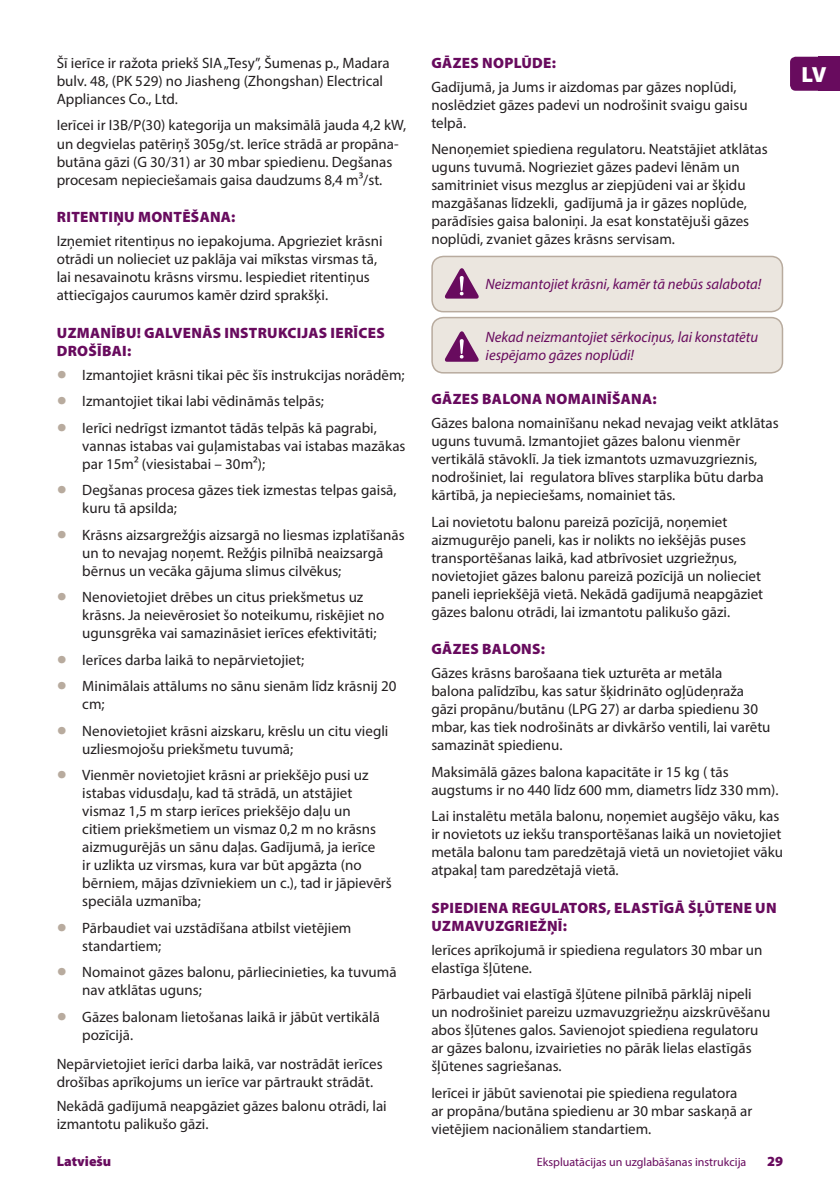
<style>
.page{position:relative;width:840px;height:1191px;background:#fff}
.page>*{position:absolute;margin:0;border:0;box-sizing:border-box;transform-origin:0 0}
.t1{font:900 22px "Myriad Pro";color:#fff}
.Body_Text{font:15px/18px "Myriad Pro";color:#231f20}
.Header_Text{font:900 15px/18px "Myriad Pro";letter-spacing:.02em;color:#680b5e}
.t2{font:italic 15px/18px "Myriad Pro";color:#680b5e}
.Body_Text-2{font:900 14px "Myriad Pro";color:#680b5e}
.Body_Text-3{font:12px "Myriad Pro";color:#680b5e}
.s1{font-size:36px;color:#b8ab9e}
</style>
<div class="page">
<div style="left:818px;top:57px;width:21px;height:34px;background:#680b5e"></div>
<div style="left:789px;top:57px;width:50px;height:34px;background:#680b5e;border-radius:6px"></div>
<div style="left:432px;top:256px;width:350px;height:56px;background:#ebe6df;border-radius:11px"></div>
<svg style="left:444px;top:268px;width:34px;height:30px"></svg>
<div style="left:431px;top:256px;width:351px;height:56px;border:2px solid #b8ab9e;border-radius:11px"></div>
<div style="left:432px;top:317px;width:350px;height:56px;background:#ebe6df;border-radius:11px"></div>
<svg style="left:444px;top:331px;width:34px;height:31px"></svg>
<div style="left:431px;top:317px;width:351px;height:56px;border:2px solid #b8ab9e;border-radius:11px"></div>
<p class="Body_Text" style="left:57px;top:54px;width:334px">Šī ierīce ir ražota priekš SIA „Tesy”, Šumenas p., Madara bulv. 48, (PK 529) no Jiasheng (Zhongshan) Electrical<br>Appliances Co., Ltd.</p>
<p class="Body_Text" style="left:57px;top:116px;width:351px">Ierīcei ir I3B/P(30) kategorija un maksimālā jauda 4,2 kW, un degvielas patēriņš 305g/st. Ierīce strādā ar propāna&shy;butāna gāzi (G 30/31) ar 30 mbar spiedienu. Degšanas procesam nepieciešamais gaisa daudzums 8,4 m³/st.</p>
<p class="Header_Text" style="left:57px;top:208px;width:180px">RITENTIŅU MONTĒŠANA:</p>
<p class="Body_Text" style="left:57px;top:232px;width:327px">Izņemiet ritentiņus no iepakojuma. Apgrieziet krāsni otrādi un nolieciet uz paklāja vai mīkstas virsmas tā, lai nesavainotu krāsns virsmu. Iespiediet ritentiņus attiecīgajos caurumos kamēr dzird sprakšķi.</p>
<p class="Header_Text" style="left:57px;top:324px;width:329px">UZMANĪBU! GALVENĀS INSTRUKCIJAS IERĪCES<br>DROŠĪBAI:</p>
<p class="Body_Text" style="left:57px;top:365px;width:349px"><span class="s1">•</span> Izmantojiet krāsni tikai pēc šīs instrukcijas norādēm;</p>
<p class="Body_Text" style="left:57px;top:392px;width:269px"><span class="s1">•</span> Izmantojiet tikai labi vēdināmās telpās;</p>
<p class="Body_Text" style="left:82px;top:418px;width:324px;text-indent:-26px"><span class="s1">•</span> Ierīci nedrīgst izmantot tādās telpās kā pagrabi, vannas istabas vai guļamistabas vai istabas mazākas par 15m² (viesistabai – 30m²);</p>
<p class="Body_Text" style="left:82px;top:481px;width:316px;text-indent:-26px"><span class="s1">•</span> Degšanas procesa gāzes tiek izmestas telpas gaisā, kuru tā apsilda;</p>
<p class="Body_Text" style="left:82px;top:525px;width:324px;text-indent:-26px"><span class="s1">•</span> Krāsns aizsargrežģis aizsargā no liesmas izplatīšanās un to nevajag noņemt. Režģis pilnībā neaizsargā bērnus un vecāka gājuma slimus cilvēkus;</p>
<p class="Body_Text" style="left:82px;top:588px;width:303px;text-indent:-26px"><span class="s1">•</span> Nenovietojiet drēbes un citus priekšmetus uz krāsns. Ja neievērosiet šo noteikumu, riskējiet no ugunsgrēka vai samazināsiet ierīces efektivitāti;</p>
<p class="Body_Text" style="left:57px;top:650px;width:249px"><span class="s1">•</span> Ierīces darba laikā to nepārvietojiet;</p>
<p class="Body_Text" style="left:82px;top:677px;width:315px;text-indent:-26px"><span class="s1">•</span> Minimālais attālums no sānu sienām līdz krāsnij 20 cm;</p>
<p class="Body_Text" style="left:82px;top:721px;width:307px;text-indent:-26px"><span class="s1">•</span> Nenovietojiet krāsni aizskaru, krēslu un citu viegli uzliesmojošu priekšmetu tuvumā;</p>
<p class="Body_Text" style="left:82px;top:766px;width:311px;text-indent:-26px"><span class="s1">•</span> Vienmēr novietojiet krāsni ar priekšējo pusi uz istabas vidusdaļu, kad tā strādā, un atstājiet vismaz 1,5 m starp ierīces priekšējo daļu un citiem priekšmetiem un vismaz 0,2 m no krāsns aizmugurējās un sānu daļas. Gadījumā, ja ierīce<br>ir uzlikta uz virsmas, kura var būt apgāzta (no bērniem, mājas dzīvniekiem un c.), tad ir jāpievērš speciāla uzmanība;</p>
<p class="Body_Text" style="left:82px;top:918px;width:270px;text-indent:-26px"><span class="s1">•</span> Pārbaudiet vai uzstādīšana atbilst vietējiem standartiem;</p>
<p class="Body_Text" style="left:82px;top:963px;width:316px;text-indent:-26px"><span class="s1">•</span> Nomainot gāzes balonu, pārliecinieties, ka tuvumā nav atklātas uguns;</p>
<p class="Body_Text" style="left:82px;top:1007px;width:299px;text-indent:-26px"><span class="s1">•</span> Gāzes balonam lietošanas laikā ir jābūt vertikālā pozīcijā.</p>
<p class="Body_Text" style="left:57px;top:1055px;width:327px">Nepārvietojiet ierīci darba laikā, var nostrādāt ierīces drošības aprīkojums un ierīce var pārtraukt strādāt.</p>
<p class="Body_Text" style="left:57px;top:1096px;width:331px">Nekādā gadījumā neapgāziet gāzes balonu otrādi, lai izmantotu palikušo gāzi.</p>
<p class="Header_Text" style="left:431px;top:54px;width:126px">GĀZES NOPLŪDE:</p>
<p class="Body_Text" style="left:431px;top:77px;width:318px">Gadījumā, ja Jums ir aizdomas par gāzes noplūdi, noslēdziet gāzes padevi un nodrošinit svaigu gaisu telpā.</p>
<p class="Body_Text" style="left:431px;top:140px;width:337px">Nenoņemiet spiediena regulatoru. Neatstājiet atklātas uguns tuvumā. Nogrieziet gāzes padevi lēnām un samitriniet visus mezglus ar ziepjūdeni vai ar šķidu mazgāšanas līdzekli, gadījumā ja ir gāzes noplūde, parādīsies gaisa baloniņi. Ja esat konstatējuši gāzes noplūdi, zvaniet gāzes krāsns servisam.</p>
<p class="t2" style="left:485px;top:274px;width:277px">Neizmantojiet krāsni, kamēr tā nebūs salabota!</p>
<p class="t2" style="left:485px;top:327px;width:274px">Nekad neizmantojiet sērkociņus, lai konstatētu iespējamo gāzes noplūdi!</p>
<p class="Header_Text" style="left:431px;top:390px;width:226px">GĀZES BALONA NOMAINĪŠANA:</p>
<p class="Body_Text" style="left:431px;top:414px;width:349px">Gāzes balona nomainīšanu nekad nevajag veikt atklātas uguns tuvumā. Izmantojiet gāzes balonu vienmēr vertikālā stāvoklī. Ja tiek izmantots uzmavuzgrieznis, nodrošiniet, lai regulatora blīves starplika būtu darba kārtībā, ja nepieciešams, nomainiet tās.</p>
<p class="Body_Text" style="left:431px;top:512px;width:333px">Lai novietotu balonu pareizā pozīcijā, noņemiet aizmugurējo paneli, kas ir nolikts no iekšējās puses transportēšanas laikā, kad atbrīvosiet uzgriežņus, novietojiet gāzes balonu pareizā pozīcijā un nolieciet paneli iepriekšējā vietā. Nekādā gadījumā neapgāziet gāzes balonu otrādi, lai izmantotu palikušo gāzi.</p>
<p class="Header_Text" style="left:431px;top:640px;width:115px">GĀZES BALONS:</p>
<p class="Body_Text" style="left:431px;top:664px;width:340px">Gāzes krāsns barošaana tiek uzturēta ar metāla<br>balona palīdzību, kas satur šķidrināto ogļūdeņraža gāzi propānu/butānu (LPG 27) ar darba spiedienu 30 mbar, kas tiek nodrošināts ar divkāršo ventili, lai varētu samazināt spiedienu.</p>
<p class="Body_Text" style="left:431px;top:762px;width:348px">Maksimālā gāzes balona kapacitāte ir 15 kg ( tās augstums ir no 440 līdz 600 mm, diametrs līdz 330 mm).</p>
<p class="Body_Text" style="left:431px;top:807px;width:353px">Lai instalētu metāla balonu, noņemiet augšējo vāku, kas ir novietots uz iekšu transportēšanas laikā un novietojiet metāla balonu tam paredzētajā vietā un novietojiet vāku atpakaļ tam paredzētajā vietā.</p>
<p class="Header_Text" style="left:431px;top:899px;width:346px">SPIEDIENA REGULATORS, ELASTĪGĀ ŠĻŪTENE UN<br>UZMAVUZGRIEŽŅĪ:</p>
<p class="Body_Text" style="left:431px;top:940px;width:332px">Ierīces aprīkojumā ir spiediena regulators 30 mbar un elastīga šļūtene.</p>
<p class="Body_Text" style="left:431px;top:985px;width:340px">Pārbaudiet vai elastīgā šļūtene pilnībā pārklāj nipeli un nodrošiniet pareizu uzmavuzgriežņu aizskrūvēšanu abos šļūtenes galos. Savienojot spiediena regulatoru ar gāzes balonu, izvairieties no pārāk lielas elastīgās šļūtenes sagriešanas.</p>
<p class="Body_Text" style="left:431px;top:1083px;width:322px">Ierīcei ir jābūt savienotai pie spiediena regulatora ar propāna/butāna spiedienu ar 30 mbar saskaņā ar vietējiem nacionāliem standartiem.</p>
<p class="Body_Text-2" style="left:57px;top:1153px;width:56px">Latviešu</p>
<p class="Body_Text-3" style="left:536px;top:1154px;width:211px">Ekspluatācijas un uzglabāšanas instrukcija</p>
<p class="Body_Text-2" style="left:766px;top:1153px;width:18px">29</p>
<h1 class="t1" style="left:801px;top:62px;width:26px">LV</h1>
</div>
